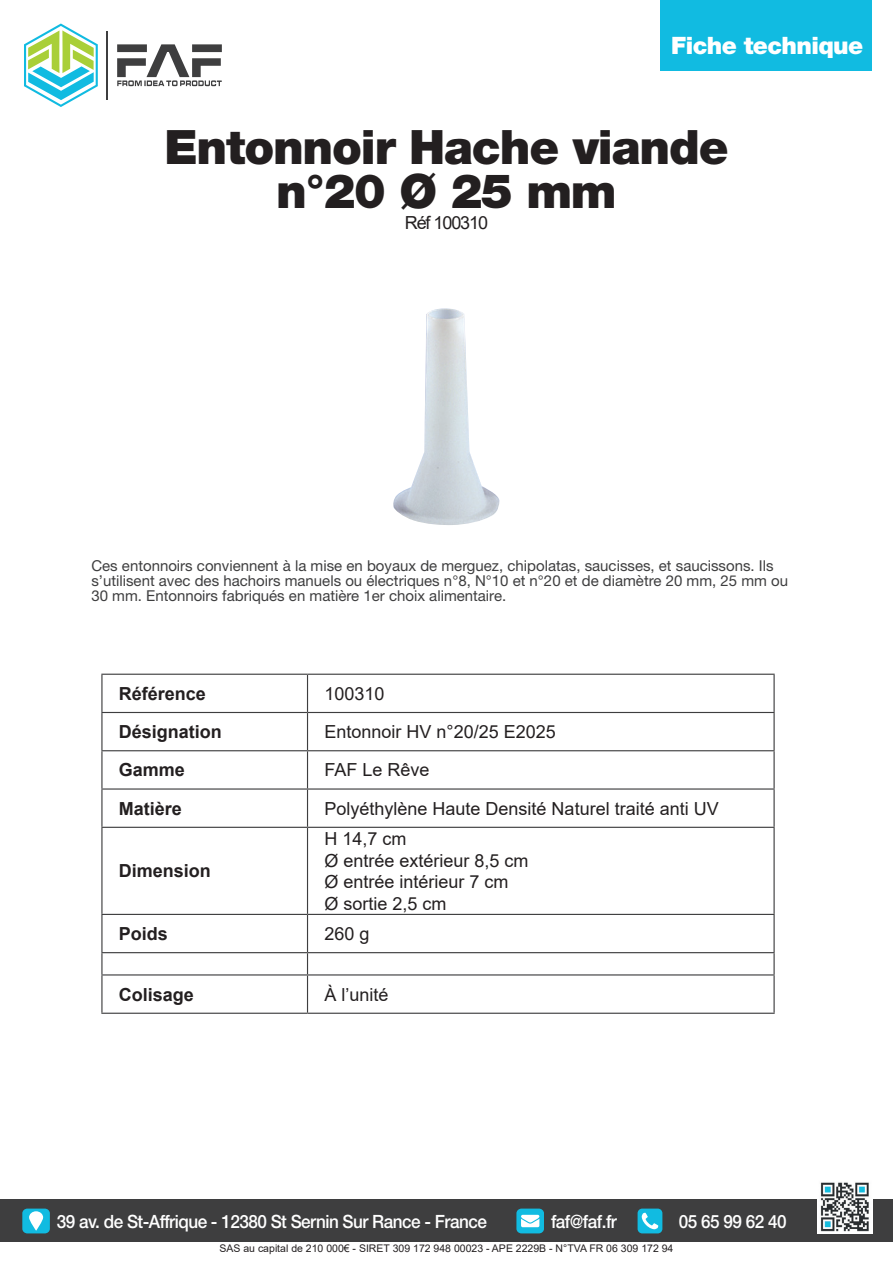
<style>
.page{position:relative;width:893px;height:1263px;background:#fff}
.page>*{position:absolute;margin:0;border:0;box-sizing:border-box;transform-origin:0 0}
.t1{font:900 47.4px/43.3px "Helvetica Neue";letter-spacing:-.025em;color:#231f20;text-align:center}
.t2{font:900 24px "Helvetica Neue";letter-spacing:-.025em;color:#fff}
.t3{font:500 18.3px "Helvetica Neue";letter-spacing:-.03em;color:#fff;scale:.94 1}
.t4{font:18px/21.6px "Arial";color:#231f20}
.t5{font:700 18px "Arial";color:#231f20}
.t6{font:18px "Arial";letter-spacing:-.06em;color:#231f20}
.t7{font:15px/15px "Helvetica Neue";color:#3e3e3f}
.t8{font:10.5px "Arial";color:#231f20}
</style>
<div class="page">
<div style="left:0;top:1199px;width:893px;height:43px;background:#3e3e3f"></div>
<img style="left:818px;top:1182px;width:55px;height:51px">
<div style="left:22px;top:1208px;width:28px;height:25px;background:#11bbe1;border-radius:5px"></div>
<svg style="left:29px;top:1211px;width:14px;height:20px"></svg>
<svg style="left:516px;top:1208px;width:28px;height:25px"></svg>
<svg style="left:638px;top:1208px;width:24px;height:25px"></svg>
<svg style="left:117px;top:44px;width:105px;height:42px"></svg>
<hr style="left:106px;top:31px;width:2px;height:69px;background:#3e3e3f">
<svg style="left:24px;top:24px;width:74px;height:83px"></svg>
<div style="left:660px;top:0;width:212px;height:70px;background:#11bbe1"></div>
<hr style="left:101px;top:674px;width:206px;height:1px;background:#3e3e3f">
<hr style="left:101px;top:675px;width:2px;height:37px;background:#3e3e3f">
<hr style="left:307px;top:674px;width:468px;height:1px;background:#3e3e3f">
<hr style="left:307px;top:675px;width:1px;height:37px;background:#3e3e3f">
<hr style="left:773px;top:675px;width:2px;height:37px;background:#3e3e3f">
<hr style="left:101px;top:712px;width:206px;height:1px;background:#3e3e3f">
<hr style="left:101px;top:713px;width:2px;height:37px;background:#3e3e3f">
<hr style="left:307px;top:712px;width:468px;height:1px;background:#3e3e3f">
<hr style="left:307px;top:713px;width:1px;height:37px;background:#3e3e3f">
<hr style="left:773px;top:713px;width:2px;height:37px;background:#3e3e3f">
<hr style="left:101px;top:750px;width:206px;height:1px;background:#3e3e3f">
<hr style="left:101px;top:751px;width:2px;height:37px;background:#3e3e3f">
<hr style="left:307px;top:750px;width:468px;height:1px;background:#3e3e3f">
<hr style="left:307px;top:751px;width:1px;height:37px;background:#3e3e3f">
<hr style="left:773px;top:751px;width:2px;height:37px;background:#3e3e3f">
<hr style="left:101px;top:788px;width:206px;height:2px;background:#3e3e3f">
<hr style="left:101px;top:790px;width:2px;height:37px;background:#3e3e3f">
<hr style="left:307px;top:788px;width:468px;height:2px;background:#3e3e3f">
<hr style="left:307px;top:790px;width:1px;height:37px;background:#3e3e3f">
<hr style="left:773px;top:790px;width:2px;height:37px;background:#3e3e3f">
<hr style="left:101px;top:915px;width:2px;height:37px;background:#3e3e3f">
<hr style="left:101px;top:952px;width:206px;height:1px;background:#3e3e3f">
<hr style="left:101px;top:953px;width:2px;height:21px;background:#3e3e3f">
<hr style="left:101px;top:974px;width:206px;height:1px;background:#3e3e3f">
<hr style="left:101px;top:975px;width:2px;height:38px;background:#3e3e3f">
<hr style="left:307px;top:975px;width:1px;height:38px;background:#3e3e3f">
<hr style="left:773px;top:975px;width:2px;height:38px;background:#3e3e3f">
<hr style="left:101px;top:1013px;width:206px;height:1px;background:#3e3e3f">
<hr style="left:307px;top:1013px;width:468px;height:1px;background:#3e3e3f">
<hr style="left:307px;top:915px;width:1px;height:37px;background:#3e3e3f">
<hr style="left:773px;top:915px;width:2px;height:37px;background:#3e3e3f">
<hr style="left:307px;top:952px;width:468px;height:1px;background:#3e3e3f">
<svg style="left:307px;top:953px;width:1px;height:21px"></svg>
<hr style="left:773px;top:953px;width:2px;height:21px;background:#3e3e3f">
<hr style="left:307px;top:974px;width:468px;height:1px;background:#3e3e3f">
<hr style="left:101px;top:827px;width:206px;height:1px;background:#3e3e3f">
<hr style="left:101px;top:828px;width:2px;height:86px;background:#3e3e3f">
<hr style="left:101px;top:914px;width:206px;height:1px;background:#3e3e3f">
<hr style="left:307px;top:827px;width:468px;height:1px;background:#3e3e3f">
<hr style="left:307px;top:828px;width:1px;height:86px;background:#3e3e3f">
<hr style="left:773px;top:828px;width:2px;height:86px;background:#3e3e3f">
<hr style="left:307px;top:914px;width:468px;height:1px;background:#3e3e3f">
<img style="left:393px;top:308px;width:107px;height:217px">
<h2 class="t2" style="left:671px;top:31px;width:194px">Fiche technique</h2>
<h1 class="t1" style="left:164px;top:126px;width:566px">Entonnoir Hache viande n°20 Ø 25 mm</h1>
<p class="t6" style="left:405px;top:211px;width:85px">Réf 100310</p>
<p class="t7" style="left:91px;top:558px;width:698px">Ces entonnoirs conviennent à la mise en boyaux de merguez, chipolatas, saucisses, et saucissons. Ils s’utilisent avec des hachoirs manuels ou électriques n°8, N°10 et n°20 et de diamètre 20 mm, 25 mm ou<br>30 mm. Entonnoirs fabriqués en matière 1er choix alimentaire.</p>
<p class="t5" style="left:119px;top:681px;width:89px">Référence</p>
<p class="t4" style="left:325px;top:683px;width:62px">100310</p>
<p class="t5" style="left:119px;top:719px;width:105px">Désignation</p>
<p class="t4" style="left:325px;top:721px;width:233px">Entonnoir HV n°20/25 E2025</p>
<p class="t5" style="left:119px;top:757px;width:68px">Gamme</p>
<p class="t4" style="left:325px;top:759px;width:107px">FAF Le Rêve</p>
<p class="t5" style="left:119px;top:796px;width:65px">Matière</p>
<p class="t4" style="left:325px;top:797px;width:396px">Polyéthylène Haute Densité Naturel traité anti UV</p>
<p class="t5" style="left:119px;top:858px;width:94px">Dimension</p>
<p class="t4" style="left:325px;top:828px;width:206px">H 14,7 cm<br>Ø entrée extérieur 8,5 cm<br>Ø entrée intérieur 7 cm<br>Ø sortie 2,5 cm</p>
<p class="t5" style="left:119px;top:921px;width:51px">Poids</p>
<p class="t4" style="left:325px;top:923px;width:47px">260 g</p>
<p class="t5" style="left:119px;top:982px;width:77px">Colisage</p>
<p class="t4" style="left:325px;top:983px;width:66px">À l’unité</p>
<p class="t3" style="left:57px;top:1211px;width:459px">39 av. de St-Affrique - 12380 St Sernin Sur Rance - France</p>
<p class="t3" style="left:551px;top:1211px;width:72px">faf@faf.fr</p>
<p class="t3" style="left:679px;top:1211px;width:116px">05 65 99 62 40</p>
<p class="t8" style="left:220px;top:1241px;width:455px">SAS au capital de 210 000€ - SIRET 309 172 948 00023 - APE 2229B - N°TVA FR 06 309 172 94</p>
</div>
